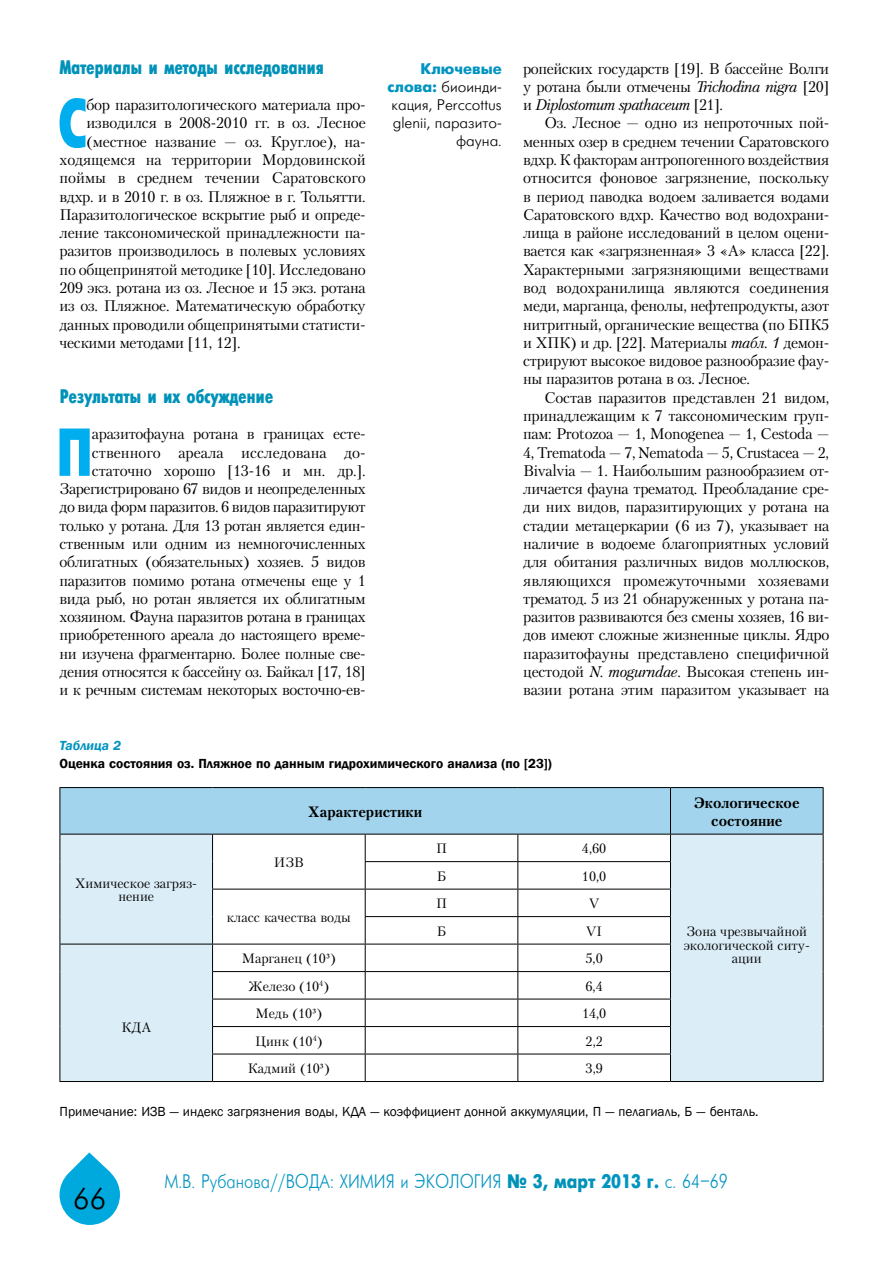
<style>
.page{position:relative;width:893px;height:1263px;background:#fff}
.page>*{position:absolute;margin:0;border:0;box-sizing:border-box;transform-origin:0 0}
.t1{font:67.65px "Futuris X Cond C";color:#00aeef}
.t2{font:30px "Futuris Cyrillic";color:#000}
.t3{font:19.5px "Futuris";color:#0094c1;scale:.84 1}
.t4{font:19.5px "Futuris X Cond C";letter-spacing:-.02em;color:#0092b8}
.t5{font:15.3px/18.3px "Petersburg C";letter-spacing:-.02em;color:#000;text-align:justify}
.t6{font:15.3px/18px "Futuris C";color:#000;text-align:right}
.t7{font:15.3px "Petersburg C";color:#000}
.t8{font:700 15px/18px "Petersburg C";color:#000;text-align:center}
.t9{font:13.5px/13.5px "Petersburg C";color:#000;text-align:center}
.t10{font:13.5px "Franklin Gothic";color:#000}
.t11{font:600 13.5px "Franklin Gothic";color:#000}
.t12{font:italic 600 13.5px "Franklin Gothic";color:#0094c1}
.s1{font-weight:700;color:#0094c1}
.s2{font-style:italic}
.s3{font-family:"Times New Roman"}
.s4{font-weight:700;color:#0092b8}
.s5{font-weight:700}
</style>
<div class="page">
<svg style="left:60px;top:1152px;width:60px;height:73px"></svg>
<hr style="left:60px;top:1081px;width:153px;height:1px;background:#000">
<hr style="left:213px;top:1081px;width:152px;height:1px;background:#000">
<hr style="left:365px;top:1081px;width:153px;height:1px;background:#000">
<hr style="left:518px;top:1081px;width:152px;height:1px;background:#000">
<hr style="left:670px;top:1081px;width:153px;height:1px;background:#000">
<svg style="left:60px;top:787px;width:764px;height:294px"></svg>
<p class="t4" style="left:60px;top:56px;width:266px">Материалы и методы исследования</p>
<h1 class="t1" style="left:57px;top:86px;width:27px">С</h1>
<p class="t5" style="left:87px;top:95px;width:281px">бор паразитологического материала про-</p>
<p class="t5" style="left:86px;top:114px;width:281px">изводился в 2008-2010 гг. в оз. Лесное</p>
<p class="t5" style="left:86px;top:132px;width:281px">(местное название — оз. Круглое), на-</p>
<p class="t5" style="left:60px;top:150px;width:308px">ходящемся на территории Мордовинской</p>
<p class="t7" style="left:60px;top:169px;width:308px">поймы в среднем течении Саратовского</p>
<p class="t5" style="left:60px;top:187px;width:308px">вдхр. и в 2010 г. в оз. Пляжное в г. Тольятти.</p>
<p class="t5" style="left:60px;top:205px;width:308px">Паразитологическое вскрытие рыб и опреде-</p>
<p class="t5" style="left:60px;top:223px;width:308px">ление таксономической принадлежности па-</p>
<p class="t5" style="left:60px;top:242px;width:308px">разитов производилось в полевых условиях</p>
<p class="t5" style="left:60px;top:260px;width:308px">по общепринятой методике [10]. Исследовано</p>
<p class="t5" style="left:60px;top:278px;width:308px">209 экз. ротана из оз. Лесное и 15 экз. ротана</p>
<p class="t5" style="left:60px;top:297px;width:308px">из оз. Пляжное. Математическую обработку</p>
<p class="t5" style="left:60px;top:315px;width:308px">данных проводили общепринятыми статисти-</p>
<p class="t5" style="left:60px;top:333px;width:182px">ческими методами [11, 12].</p>
<p class="t4" style="left:60px;top:385px;width:215px">Результаты и их обсуждение</p>
<h1 class="t1" style="left:55px;top:415px;width:40px">П</h1>
<p class="t5" style="left:60px;top:425px;width:308px;text-align:right">аразитофауна ротана в границах есте&shy;ственного ареала исследована до&shy;статочно хорошо [13-16 и мн. др.].<br>Зарегистрировано 67 видов и неопределенных до вида форм паразитов. 6 видов паразитируют только у ротана. Для 13 ротан является един&shy;ственным или одним из немногочисленных облигатных (обязательных) хозяев. 5 видов паразитов помимо ротана отмечены еще у 1 вида рыб, но ротан является их облигатным хозяином. Фауна паразитов ротана в границах приобретенного ареала до настоящего време&shy;ни изучена фрагментарно. Более полные све&shy;дения относятся к бассейну оз. Байкал [17, 18] и к речным системам некоторых восточно-ев-</p>
<p class="t6" style="left:387px;top:60px;width:116px"><span class="s1">Ключевые слова:</span> биоинди&shy;кация, Perccottus glenii, паразито&shy;фауна.</p>
<p class="t5" style="left:523px;top:59px;width:308px">ропейских государств [19]. В бассейне Волги у ротана были отмечены <span class="s2">Trichodina nigra</span> [20] и <span class="s2">Diplostomum spathaceum</span> [21].</p>
<p class="t5" style="left:523px;top:114px;width:308px;text-indent:21px">Оз. Лесное — одно из непроточных пой&shy;менных озер в среднем течении Саратовского вдхр. К факторам антропогенного воздействия относится фоновое загрязнение, поскольку в период паводка водоем заливается водами Саратовского вдхр. Качество вод водохрани&shy;лища в районе исследований в целом оцени&shy;вается как «загрязненная» 3 «А» класса [22].<br>Характерными загрязняющими веществами вод водохранилища являются соединения меди, марганца, фенолы, нефтепродукты, азот нитритный, органические вещества (по БПК5 и ХПК) и др. [22]. Материалы <span class="s2">табл. 1</span> демон&shy;стрируют высокое видовое разнообразие фау&shy;ны паразитов ротана в оз. Лесное.</p>
<p class="t5" style="left:523px;top:388px;width:308px;text-indent:21px">Состав паразитов представлен 21 видом, принадлежащим к 7 таксономическим груп&shy;пам: Protozoa — 1, Monogenea — 1, Cestoda — 4, Trematoda — 7, Nematoda — 5, Crustacea — 2, Bivalvia — 1. Наибольшим разнообразием от&shy;личается фауна трематод. Преобладание сре&shy;ди них видов, паразитирующих у ротана на стадии метацеркарии (6 из 7), указывает на наличие в водоеме благоприятных условий для обитания различных видов моллюсков, являющихся промежуточными хозяевами трематод. 5 из 21 обнаруженных у ротана па&shy;разитов развиваются без смены хозяев, 16 ви&shy;дов имеют сложные жизненные циклы. Ядро паразитофауны представлено специфичной цестодой <span class="s2">N. mogurndae</span>. Высокая степень ин&shy;вазии ротана этим паразитом указывает на</p>
<p class="t12" style="left:60px;top:737px;width:63px">Таблица 2</p>
<p class="t11" style="left:60px;top:756px;width:494px">Оценка состояния оз. Пляжное по данным гидрохимического анализа (по [23])</p>
<p class="t8" style="left:308px;top:802px;width:115px">Характеристики</p>
<p class="t8" style="left:694px;top:793px;width:107px">Экологическое состояние</p>
<p class="t9" style="left:274px;top:855px;width:31px">ИЗВ</p>
<p class="t9" style="left:436px;top:841px;width:12px">П</p>
<p class="t9" style="left:582px;top:841px;width:26px">4,60</p>
<p class="t9" style="left:437px;top:869px;width:11px">Б</p>
<p class="t9" style="left:582px;top:869px;width:26px">10,0</p>
<p class="t9" style="left:75px;top:876px;width:123px">Химическое загряз&shy;нение</p>
<p class="t9" style="left:436px;top:896px;width:12px">П</p>
<p class="t9" style="left:589px;top:896px;width:12px">V</p>
<p class="t9" style="left:437px;top:924px;width:11px">Б</p>
<p class="t9" style="left:586px;top:924px;width:17px">VI</p>
<p class="t9" style="left:227px;top:910px;width:126px">класс качества воды</p>
<p class="t9" style="left:684px;top:924px;width:128px">Зона чрезвычайной экологической ситу&shy;ации</p>
<p class="t9" style="left:242px;top:951px;width:96px">Марганец (10<span class="s3">³</span>)</p>
<p class="t9" style="left:585px;top:951px;width:19px">5,0</p>
<p class="t9" style="left:249px;top:979px;width:82px">Железо (10<sup>4</sup>)</p>
<p class="t9" style="left:586px;top:979px;width:19px">6,4</p>
<p class="t9" style="left:256px;top:1006px;width:68px">Медь (10<span class="s3">³</span>)</p>
<p class="t9" style="left:582px;top:1006px;width:26px">14,0</p>
<p class="t9" style="left:255px;top:1034px;width:69px">Цинк (10<sup>4</sup>)</p>
<p class="t9" style="left:586px;top:1034px;width:19px">2,2</p>
<p class="t9" style="left:248px;top:1061px;width:83px">Кадмий (10<span class="s3">³</span>)</p>
<p class="t9" style="left:586px;top:1061px;width:19px">3,9</p>
<p class="t10" style="left:60px;top:1103px;width:700px">Примечание: ИЗВ — индекс загрязнения воды, КДА — коэффициент донной аккумуляции, П — пелагиаль, Б — бенталь.</p>
<p class="t9" style="left:121px;top:1020px;width:31px">КДА</p>
<h2 class="t2" style="left:73px;top:1183px;width:34px">66</h2>
<p class="t3" style="left:164px;top:1171px;width:672px">М.В. Рубанова//ВОДА: ХИМИЯ и ЭКОЛОГИЯ <span class="s4">¹ 3, март</span> <span class="s5">2013 г.</span> c. 64–69</p>
</div>
